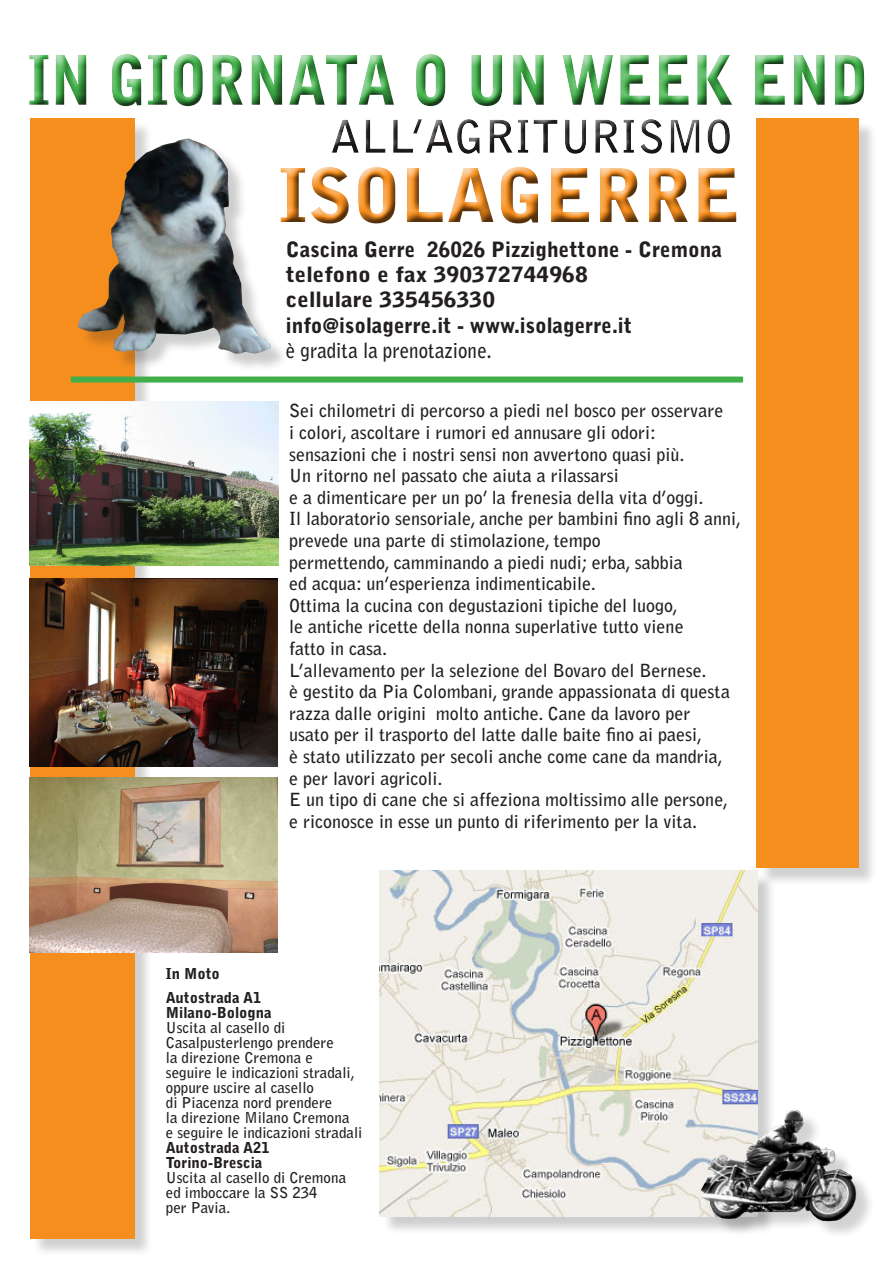
<style>
.page{position:relative;width:893px;height:1263px;background:#fff}
.page>*{position:absolute;margin:0;border:0;box-sizing:border-box;transform-origin:0 0}
.t1{font:900 73.65px "Bell Gothic Std";color:#f68e1e}
.t2{font:900 67.8px "Bell Gothic Std";color:#40ae49;scale:.85 1}
.t3{font:900 21px "Bell Gothic Std";color:#231f20}
.t4{font:900 21px "Bell Gothic Std";color:#231f20;scale:1.1 1}
.t5{font:700 21px "Bell Gothic Std";color:#231f20;scale:.9 1}
.t6{font:700 18px/21.6px "Bell Gothic Std";color:#231f20}
.t7{font:700 15px/15px "Bell Gothic Std";color:#231f20}
.t8{font:900 15px "Bell Gothic Std";color:#231f20}
</style>
<div class="page">
<div style="left:272px;top:161px;width:475px;height:73px;background:#231f20;opacity:.75"></div>
<div style="left:323px;top:113px;width:418px;height:51px;background:#231f20;opacity:.75"></div>
<div style="left:20px;top:48px;width:855px;height:69px;background:#231f20;opacity:.75"></div>
<div style="left:382px;top:873px;width:394px;height:362px;background:#231f20;opacity:.22"></div>
<img style="left:380px;top:871px;width:377px;height:345px">
<div style="left:759px;top:121px;width:119px;height:766px;background:#231f20;opacity:.21"></div>
<div style="left:757px;top:118px;width:102px;height:750px;background:#f68e1e"></div>
<div style="left:32px;top:121px;width:121px;height:1136px;background:#231f20;opacity:.21"></div>
<div style="left:30px;top:118px;width:105px;height:1120px;background:#f68e1e"></div>
<div style="left:71px;top:376px;width:672px;height:6px;background:#40ae49"></div>
<img style="left:30px;top:777px;width:247px;height:175px">
<img style="left:30px;top:578px;width:247px;height:188px">
<img style="left:30px;top:402px;width:248px;height:164px">
<div style="left:81px;top:141px;width:208px;height:231px;background:#231f20;opacity:.22"></div>
<img style="left:78px;top:139px;width:193px;height:215px">
<div style="left:703px;top:1112px;width:172px;height:127px;background:#231f20;opacity:.2"></div>
<img style="left:700px;top:1110px;width:157px;height:111px">
<h2 class="t2" style="left:28px;top:41px;width:991px">IN GIORNATA O UN WEEK END</h2>
<h1 class="t1" style="left:279px;top:153px;width:464px">ISOLAGERRE</h1>
<p class="t3" style="left:286px;top:237px;width:438px">Cascina Gerre 26026 Pizzighettone - Cremona</p>
<p class="t4" style="left:286px;top:262px;width:276px">telefono e fax 390372744968</p>
<p class="t4" style="left:286px;top:288px;width:192px">cellulare 335456330</p>
<p class="t3" style="left:286px;top:313px;width:347px">info@isolagerre.it - www.isolagerre.it</p>
<p class="t5" style="left:286px;top:338px;width:230px">è gradita la prenotazione.</p>
<p class="t6" style="left:289px;top:400px;width:436px">Sei chilometri di percorso a piedi nel bosco per osservare</p>
<p class="t6" style="left:289px;top:422px;width:369px">i colori, ascoltare i rumori ed annusare gli odori:</p>
<p class="t6" style="left:289px;top:443px;width:397px">sensazioni che i nostri sensi non avvertono quasi più.</p>
<p class="t6" style="left:289px;top:465px;width:331px">Un ritorno nel passato che aiuta a rilassarsi</p>
<p class="t6" style="left:289px;top:487px;width:416px">e a dimenticare per un po’ la frenesia della vita d’oggi.</p>
<p class="t6" style="left:289px;top:508px;width:453px">Il laboratorio sensoriale, anche per bambini fino agli 8 anni, prevede una parte di stimolazione, tempo</p>
<p class="t6" style="left:289px;top:551px;width:395px">permettendo, camminando a piedi nudi; erba, sabbia</p>
<p class="t6" style="left:289px;top:573px;width:308px">ed acqua: un’esperienza indimenticabile.</p>
<p class="t6" style="left:289px;top:595px;width:390px">Ottima la cucina con degustazioni tipiche del luogo,</p>
<p class="t6" style="left:289px;top:616px;width:396px">le antiche ricette della nonna superlative tutto viene</p>
<p class="t6" style="left:289px;top:638px;width:99px">fatto in casa.</p>
<p class="t6" style="left:289px;top:659px;width:419px">L’allevamento per la selezione del Bovaro del Bernese.</p>
<p class="t6" style="left:289px;top:681px;width:442px">è gestito da Pia Colombani, grande appassionata di questa razza dalle origini molto antiche. Cane da lavoro per</p>
<p class="t6" style="left:289px;top:724px;width:414px">usato per il trasporto del latte dalle baite fino ai paesi,</p>
<p class="t6" style="left:289px;top:746px;width:435px">è stato utilizzato per secoli anche come cane da mandria,</p>
<p class="t6" style="left:289px;top:767px;width:155px">e per lavori agricoli.</p>
<p class="t6" style="left:289px;top:789px;width:441px">E un tipo di cane che si affeziona moltissimo alle persone, e riconosce in esse un punto di riferimento per la vita.</p>
<p class="t8" style="left:166px;top:964px;width:56px">In Moto</p>
<p class="t8" style="left:166px;top:988px;width:97px">Autostrada A1</p>
<p class="t8" style="left:166px;top:1003px;width:107px">Milano-Bologna</p>
<p class="t7" style="left:166px;top:1020px;width:121px">Uscita al casello di</p>
<p class="t7" style="left:166px;top:1035px;width:170px">Casalpusterlengo prendere</p>
<p class="t7" style="left:166px;top:1050px;width:149px">la direzione Cremona e</p>
<p class="t7" style="left:166px;top:1065px;width:191px">seguire le indicazioni stradali, oppure uscire al casello</p>
<p class="t7" style="left:166px;top:1095px;width:168px">di Piacenza nord prendere</p>
<p class="t7" style="left:166px;top:1110px;width:185px">la direzione Milano Cremona</p>
<p class="t7" style="left:166px;top:1125px;width:198px">e seguire le indicazioni stradali</p>
<p class="t8" style="left:166px;top:1138px;width:106px">Autostrada A21</p>
<p class="t8" style="left:166px;top:1153px;width:98px">Torino-Brescia</p>
<p class="t7" style="left:166px;top:1170px;width:182px">Uscita al casello di Cremona</p>
<p class="t7" style="left:166px;top:1185px;width:153px">ed imboccare la SS 234</p>
<p class="t7" style="left:166px;top:1200px;width:66px">per Pavia.</p>
</div>
